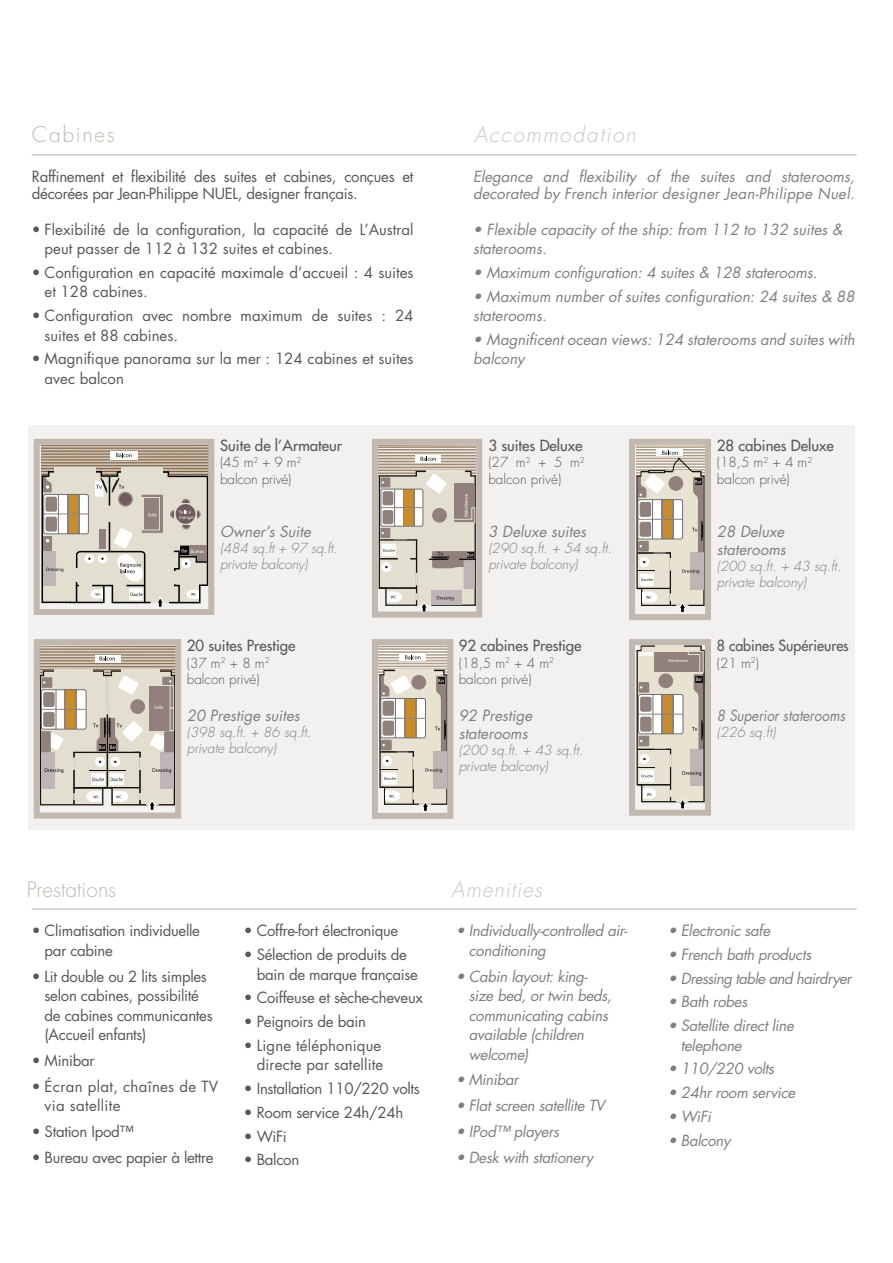
<style>
.page{position:relative;width:893px;height:1263px;background:#fff}
.page>*{position:absolute;margin:0;border:0;box-sizing:border-box;transform-origin:0 0}
.t1{font:italic 300 21px "Futura Std";letter-spacing:.08em;color:#cdc5bf}
.t2{font:300 21px "Futura Std";color:#c1b8b0}
.t3{font:italic 300 21px "Futura Std";letter-spacing:.05em;color:#cdc5bf}
.t4{font:300 21px "Futura Std";letter-spacing:.08em;color:#c1b8b0}
.t5{font:15px/19.5px "Futura Std";letter-spacing:-.02em;color:#575757}
.t6{font:italic 15px/19.5px "Futura Std";color:#7f7f7e}
.t7{font:italic 15px/19.5px "Futura Std";letter-spacing:-.02em;color:#7f7f7e}
.t8{font:15px/19.5px "Futura Std";color:#575757}
.t9{font:500 15px "Futura Std";color:#575757}
.t10{font:15px/19.5px "Futura Std";letter-spacing:.01em;color:#575757;text-align:right}
.t11{font:15px/19.5px "Futura Std";letter-spacing:.02em;color:#575757}
.t12{font:italic 15px "Futura Std";letter-spacing:-.04em;color:#7f7f7e}
.t13{font:500 15px "Futura Std";color:#575757;scale:.95 1}
.t14{font:italic 15px "Futura Std";color:#7f7f7e;scale:.9 1}
.t15{font:italic 300 13.5px/16.2px "Futura Std";color:#7f7f7e}
.t16{font:300 13.5px/16.2px "Futura Std";color:#575757}
.t17{font:4.8px "Myriad Pro";color:#fff}
</style>
<div class="page">
<div style="left:28px;top:425px;width:827px;height:405px;background:#f3f1ef"></div>
<svg style="left:41px;top:446px;width:166px;height:22px;background:#b2a18c"></svg>
<div style="left:110px;top:451px;width:27px;height:9px;background:#fff"></div>
<svg style="left:116px;top:453px;width:16px;height:4px"></svg>
<svg style="left:41px;top:468px;width:166px;height:139px;background:#cbc5b9"></svg>
<div style="left:121px;top:468px;width:41px;height:9px;background:#e3dfd0"></div>
<div style="left:54px;top:468px;width:41px;height:9px;background:#e3dfd0"></div>
<hr style="left:44px;top:514px;width:44px;height:1px;background:#90817d">
<div style="left:34px;top:439px;width:180px;height:176px;border:6px solid #c1b8b0"></div>
<svg style="left:379px;top:646px;width:67px;height:24px"></svg>
<hr style="left:395px;top:669px;width:38px;height:2px;background:#e7e2d1">
<svg style="left:400px;top:653px;width:26px;height:8px"></svg>
<svg style="left:405px;top:655px;width:15px;height:4px"></svg>
<svg style="left:379px;top:670px;width:67px;height:142px"></svg>
<hr style="left:381px;top:718px;width:45px;height:1px;background:#90817d">
<div style="left:372px;top:639px;width:81px;height:180px;border:6px solid #c1b8b0"></div>
<svg style="left:41px;top:646px;width:133px;height:24px;background:#b7a794"></svg>
<svg style="left:95px;top:655px;width:25px;height:7px"></svg>
<svg style="left:100px;top:656px;width:15px;height:4px"></svg>
<hr style="left:54px;top:669px;width:38px;height:3px;background:#e3dfd0">
<hr style="left:122px;top:669px;width:38px;height:3px;background:#e3dfd0">
<svg style="left:41px;top:670px;width:133px;height:140px"></svg>
<hr style="left:42px;top:709px;width:44px;height:1px;background:#90817d">
<div style="left:34px;top:639px;width:147px;height:179px;border:6px solid #c1b8b0"></div>
<svg style="left:379px;top:446px;width:96px;height:164px;background:#cac2b6"></svg>
<hr style="left:381px;top:507px;width:41px;height:1px;background:#90817d">
<div style="left:372px;top:439px;width:110px;height:178px;border:6px solid #c1b8b0"></div>
<div style="left:636px;top:445px;width:68px;height:30px;background:linear-gradient(to right,#b1a08b,#b7a794)"></div>
<div style="left:657px;top:449px;width:26px;height:7px;background:#fff"></div>
<svg style="left:636px;top:451px;width:68px;height:162px"></svg>
<div style="left:629px;top:439px;width:82px;height:181px;border:6px solid #c1b8b0"></div>
<svg style="left:636px;top:646px;width:68px;height:163px;background:#c6bfb2"></svg>
<hr style="left:638px;top:714px;width:45px;height:1px;background:#90817d">
<div style="left:629px;top:639px;width:82px;height:177px;border:6px solid #c1b8b0"></div>
<hr style="left:32px;top:154px;width:825px;height:1px;background:#c1b8b0">
<hr style="left:32px;top:908px;width:825px;height:1px;background:#c1b8b0">
<h1 class="t4" style="left:32px;top:124px;width:84px">Cabines</h1>
<h1 class="t1" style="left:474px;top:124px;width:163px">Accommodation</h1>
<p class="t5" style="left:32px;top:169px;width:383px;line-height:16.5px">Raffinement et flexibilité des suites et cabines, conçues et décorées par Jean-Philippe NUEL, designer français.</p>
<p class="t8" style="left:45px;top:220px;width:370px;text-indent:-13px">• Flexibilité de la configuration, la capacité de L’Austral peut passer de 112 à 132 suites et cabines.</p>
<p class="t8" style="left:45px;top:264px;width:370px;text-indent:-13px">• Configuration en capacité maximale d’accueil : 4 suites et 128 cabines.</p>
<p class="t8" style="left:45px;top:307px;width:370px;text-indent:-13px">• Configuration avec nombre maximum de suites : 24 suites et 88 cabines.</p>
<p class="t8" style="left:45px;top:350px;width:370px;text-indent:-13px">• Magnifique panorama sur la mer : 124 cabines et suites avec balcon</p>
<p class="t9" style="left:220px;top:439px;width:123px">Suite de l’Armateur</p>
<p class="t16" style="left:220px;top:455px;width:83px">(45 m<sup>2</sup> + 9 m<sup>2 </sup>balcon privé)</p>
<p class="t6" style="left:220px;top:523px;width:92px">Owner’s Suite</p>
<p class="t15" style="left:220px;top:541px;width:119px">(484 sq.ft + 97 sq.ft. private balcony)</p>
<p class="t17" style="left:154px;top:704px;width:10px">Sofa</p>
<p class="t9" style="left:187px;top:639px;width:110px">20 suites Prestige</p>
<p class="t16" style="left:187px;top:656px;width:84px">(37 m<sup>2</sup> + 8 m<sup>2 </sup>balcon privé)</p>
<p class="t6" style="left:187px;top:707px;width:115px">20 Prestige suites</p>
<p class="t15" style="left:187px;top:725px;width:126px">(398 sq.ft. + 86 sq.ft. private balcony)</p>
<p class="t6" style="left:473px;top:169px;width:383px;line-height:16.5px">Elegance and flexibility of the suites and staterooms, decorated by French interior designer Jean-Philippe Nuel.</p>
<p class="t6" style="left:473px;top:220px;width:371px">• Flexible capacity of the ship: from 112 to 132 suites &amp; staterooms.</p>
<p class="t6" style="left:473px;top:264px;width:346px">• Maximum configuration: 4 suites &amp; 128 staterooms.</p>
<p class="t6" style="left:473px;top:287px;width:383px">• Maximum number of suites configuration: 24 suites &amp; 88 staterooms.</p>
<p class="t6" style="left:473px;top:331px;width:383px">• Magnificent ocean views: 124 staterooms and suites with balcony</p>
<p class="t17" style="left:463px;top:517px;width:24px;rotate:-90deg">Méridienne</p>
<p class="t9" style="left:488px;top:439px;width:96px">3 suites Deluxe</p>
<p class="t16" style="left:488px;top:455px;width:98px">(27 m<sup>2</sup> + 5 m<sup>2 </sup>balcon privé)</p>
<p class="t6" style="left:488px;top:523px;width:99px">3 Deluxe suites</p>
<p class="t15" style="left:488px;top:541px;width:125px">(290 sq.ft. + 54 sq.ft. private balcony)</p>
<p class="t9" style="left:459px;top:639px;width:124px">92 cabines Prestige</p>
<p class="t16" style="left:459px;top:656px;width:97px">(18,5 m<sup>2</sup> + 4 m<sup>2 </sup>balcon privé)</p>
<p class="t6" style="left:459px;top:708px;width:75px;line-height:18px">92 Prestige staterooms</p>
<p class="t15" style="left:459px;top:743px;width:126px">(200 sq.ft. + 43 sq.ft. private balcony)</p>
<p class="t9" style="left:717px;top:439px;width:118px">28 cabines Deluxe</p>
<p class="t16" style="left:717px;top:455px;width:97px">(18,5 m<sup>2</sup> + 4 m<sup>2 </sup>balcon privé)</p>
<p class="t6" style="left:717px;top:523px;width:71px;line-height:18px">28 Deluxe staterooms</p>
<p class="t15" style="left:717px;top:559px;width:126px">(200 sq.ft. + 43 sq.ft. private balcony)</p>
<p class="t13" style="left:717px;top:639px;width:140px">8 cabines Supérieures</p>
<p class="t16" style="left:717px;top:656px;width:44px">(21 m<sup>2</sup>)</p>
<p class="t14" style="left:717px;top:708px;width:144px">8 Superior staterooms</p>
<p class="t15" style="left:717px;top:725px;width:60px">(226 sq.ft)</p>
<h1 class="t2" style="left:27px;top:879px;width:91px">Prestations</h1>
<h1 class="t3" style="left:451px;top:879px;width:92px">Amenities</h1>
<p class="t5" style="left:45px;top:922px;width:157px;text-indent:-13px">• Climatisation individuelle par cabine</p>
<p class="t5" style="left:45px;top:967px;width:170px;text-indent:-13px">• Lit double ou 2 lits simples selon cabines, possibilité de cabines communicantes (Accueil enfants)</p>
<p class="t5" style="left:32px;top:1052px;width:64px">• Minibar</p>
<p class="t11" style="left:45px;top:1078px;width:175px;text-indent:-13px">• Écran plat, chaînes de TV via satellite</p>
<p class="t5" style="left:32px;top:1123px;width:103px">• Station Ipod™</p>
<p class="t5" style="left:32px;top:1149px;width:183px">• Bureau avec papier à lettre</p>
<p class="t5" style="left:244px;top:922px;width:156px">• Coffre-fort électronique</p>
<p class="t5" style="left:257px;top:946px;width:163px;text-indent:-13px">• Sélection de produits de bain de marque française</p>
<p class="t5" style="left:244px;top:989px;width:180px">• Coiffeuse et sèche-cheveux</p>
<p class="t5" style="left:244px;top:1013px;width:124px">• Peignoirs de bain</p>
<p class="t10" style="left:244px;top:1036px;width:141px">• Ligne téléphonique directe par satellite</p>
<p class="t5" style="left:244px;top:1080px;width:177px">• Installation 110/220 volts</p>
<p class="t5" style="left:244px;top:1103px;width:161px">• Room service 24h/24h</p>
<p class="t5" style="left:244px;top:1127px;width:44px">• WiFi</p>
<p class="t5" style="left:244px;top:1151px;width:57px">• Balcon</p>
<p class="t7" style="left:469px;top:922px;width:160px;text-indent:-13px">• Individually-controlled air&shy;conditioning</p>
<p class="t7" style="left:469px;top:967px;width:145px;text-indent:-13px">• Cabin layout: king&shy;size bed, or twin beds, communicating cabins available (children welcome)</p>
<p class="t7" style="left:456px;top:1071px;width:64px">• Minibar</p>
<p class="t7" style="left:456px;top:1097px;width:150px">• Flat screen satellite TV</p>
<p class="t7" style="left:456px;top:1123px;width:105px">• IPod™ players</p>
<p class="t7" style="left:456px;top:1149px;width:139px">• Desk with stationery</p>
<p class="t7" style="left:668px;top:922px;width:104px">• Electronic safe</p>
<p class="t7" style="left:668px;top:946px;width:145px">• French bath products</p>
<p class="t12" style="left:668px;top:971px;width:185px">• Dressing table and hairdryer</p>
<p class="t7" style="left:668px;top:993px;width:81px">• Bath robes</p>
<p class="t7" style="left:681px;top:1017px;width:114px;text-indent:-13px">• Satellite direct line telephone</p>
<p class="t7" style="left:668px;top:1060px;width:108px">• 110/220 volts</p>
<p class="t7" style="left:668px;top:1084px;width:129px">• 24hr room service</p>
<p class="t6" style="left:668px;top:1108px;width:44px">• WiFi</p>
<p class="t7" style="left:668px;top:1131px;width:64px">• Balcony</p>
</div>
